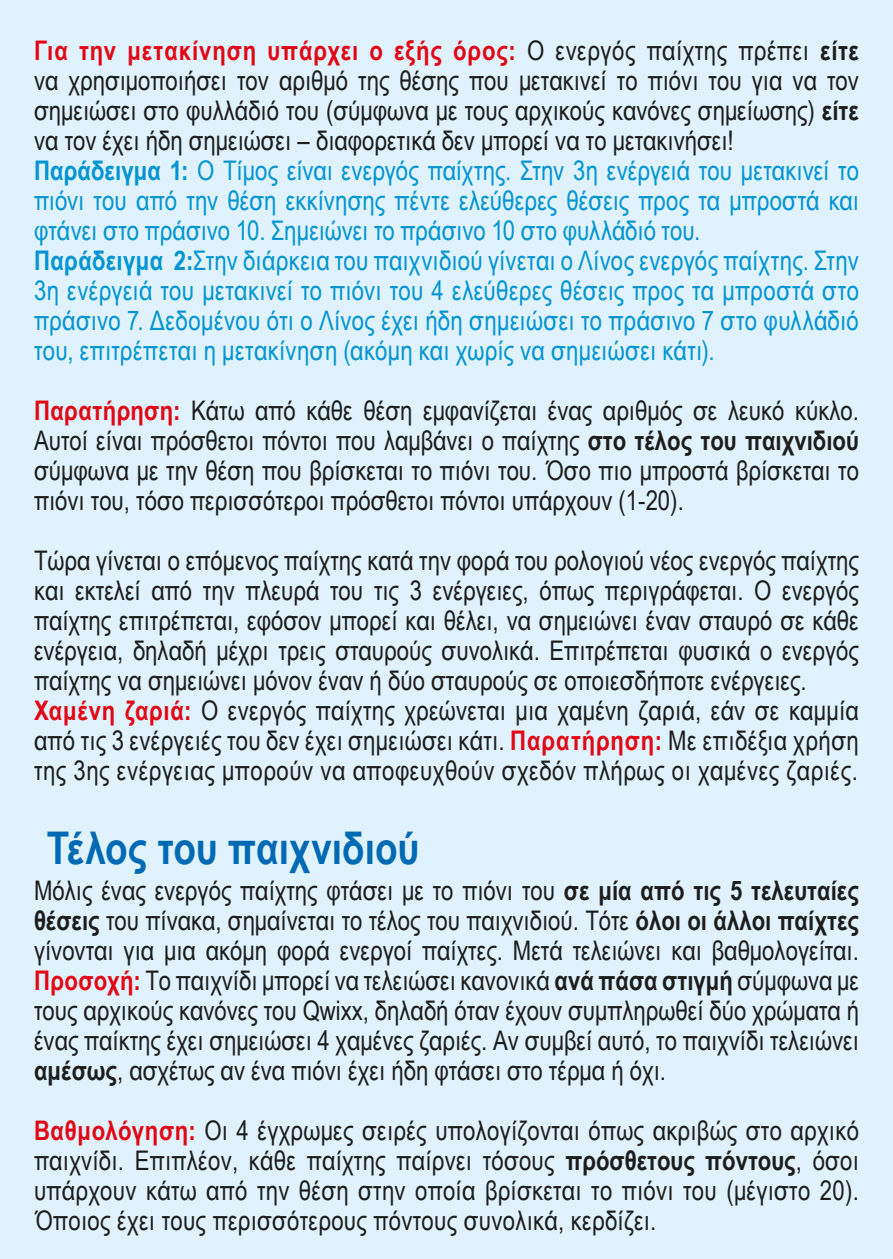
<style>
.page{position:relative;width:893px;height:1259px;background:#e0f2fd}
.page>*{position:absolute;margin:0;border:0;box-sizing:border-box;transform-origin:0 0}
.t1{font:700 45px "Arial Narrow";color:#0069b4}
.t2{font:27px/30px "Arial Narrow";color:#1d1d1b;text-align:justify}
.t3{font:27px/30px "Arial Narrow";letter-spacing:.005em;color:#0094d3;text-align:justify}
.s1{font-weight:700;color:#e30614}
.s2{font-weight:700}
</style>
<div class="page">
<p class="t2" style="left:34px;top:34px;width:826px"><span class="s1">Για την μετακίνηση υπάρχει ο εξής όρος:</span> Ο ενεργός παίχτης πρέπει <span class="s2">είτε </span>να χρησιμοποιήσει τον αριθμό της θέσης που μετακινεί το πιόνι του για να τον σημειώσει στο φυλλάδιό του (σύμφωνα με τους αρχικούς κανόνες σημείωσης) <span class="s2">είτε </span>να τον έχει ήδη σημειώσει – διαφορετικά δεν μπορεί να το μετακινήσει!</p>
<p class="t3" style="left:34px;top:154px;width:826px"><span class="s2">Παράδειγμα 1:</span> Ο Τίμος είναι ενεργός παίχτης. Στην 3η ενέργειά του μετακινεί το πιόνι του από την θέση εκκίνησης πέντε ελεύθερες θέσεις προς τα μπροστά και φτάνει στο πράσινο 10. Σημειώνει το πράσινο 10 στο φυλλάδιό του.</p>
<p class="t3" style="left:34px;top:244px;width:826px"><span class="s2">Παράδειγμα 2:</span>Στην διάρκεια του παιχνιδιού γίνεται ο Λίνος ενεργός παίχτης. Στην 3η ενέργειά του μετακινεί το πιόνι του 4 ελεύθερες θέσεις προς τα μπροστά στο πράσινο 7. Δεδομένου ότι ο Λίνος έχει ήδη σημειώσει το πράσινο 7 στο φυλλάδιό του, επιτρέπεται η μετακίνηση (ακόμη και χωρίς να σημειώσει κάτι).</p>
<p class="t2" style="left:34px;top:394px;width:826px"><span class="s1">Παρατήρηση:</span> Κάτω από κάθε θέση εμφανίζεται ένας αριθμός σε λευκό κύκλο.<br>Αυτοί είναι πρόσθετοι πόντοι που λαμβάνει ο παίχτης <span class="s2">στο τέλος του παιχνιδιού </span>σύμφωνα με την θέση που βρίσκεται το πιόνι του. Όσο πιο μπροστά βρίσκεται το πιόνι του, τόσο περισσότεροι πρόσθετοι πόντοι υπάρχουν (1-20).</p>
<p class="t2" style="left:34px;top:544px;width:826px">Τώρα γίνεται ο επόμενος παίχτης κατά την φορά του ρολογιού νέος ενεργός παίχτης και εκτελεί από την πλευρά του τις 3 ενέργειες, όπως περιγράφεται. Ο ενεργός παίχτης επιτρέπεται, εφόσον μπορεί και θέλει, να σημειώνει έναν σταυρό σε κάθε ενέργεια, δηλαδή μέχρι τρεις σταυρούς συνολικά. Επιτρέπεται φυσικά ο ενεργός παίχτης να σημειώνει μόνον έναν ή δύο σταυρούς σε οποιεσδήποτε ενέργειες.</p>
<p class="t2" style="left:34px;top:694px;width:826px"><span class="s1">Χαμένη ζαριά:</span> Ο ενεργός παίχτης χρεώνεται μια χαμένη ζαριά, εάν σε καμμία από τις 3 ενέργειές του δεν έχει σημειώσει κάτι. <span class="s1">Παρατήρηση:</span> Με επιδέξια χρήση της 3ης ενέργειας μπορούν να αποφευχθούν σχεδόν πλήρως οι χαμένες ζαριές.</p>
<p class="t1" style="left:47px;top:814px;width:374px">Τέλος του παιχνιδιού</p>
<p class="t2" style="left:34px;top:874px;width:826px">Μόλις ένας ενεργός παίχτης φτάσει με το πιόνι του <span class="s2">σε μία από τις 5 τελευταίες θέσεις</span> του πίνακα, σημαίνεται το τέλος του παιχνιδιού. Τότε <span class="s2">όλοι οι άλλοι παίχτες </span>γίνονται για μια ακόμη φορά ενεργοί παίχτες. Μετά τελειώνει και βαθμολογείται.<br><span class="s1">Προσοχή:</span> Το παιχνίδι μπορεί να τελειώσει κανονικά <span class="s2">ανά πάσα στιγμή</span> σύμφωνα με τους αρχικούς κανόνες του Qwixx, δηλαδή όταν έχουν συμπληρωθεί δύο χρώματα ή ένας παίκτης έχει σημειώσει 4 χαμένες ζαριές. Αν συμβεί αυτό, το παιχνίδι τελειώνει <span class="s2">αμέσως</span>, ασχέτως αν ένα πιόνι έχει ήδη φτάσει στο τέρμα ή όχι.</p>
<p class="t2" style="left:34px;top:1114px;width:826px"><span class="s1">Βαθμολόγηση:</span> Οι 4 έγχρωμες σειρές υπολογίζονται όπως ακριβώς στο αρχικό παιχνίδι. Επιπλέον, κάθε παίχτης παίρνει τόσους <span class="s2">πρόσθετους πόντους</span>, όσοι υπάρχουν κάτω από την θέση στην οποία βρίσκεται το πιόνι του (μέγιστο 20).<br>Όποιος έχει τους περισσότερους πόντους συνολικά, κερδίζει.</p>
</div>
